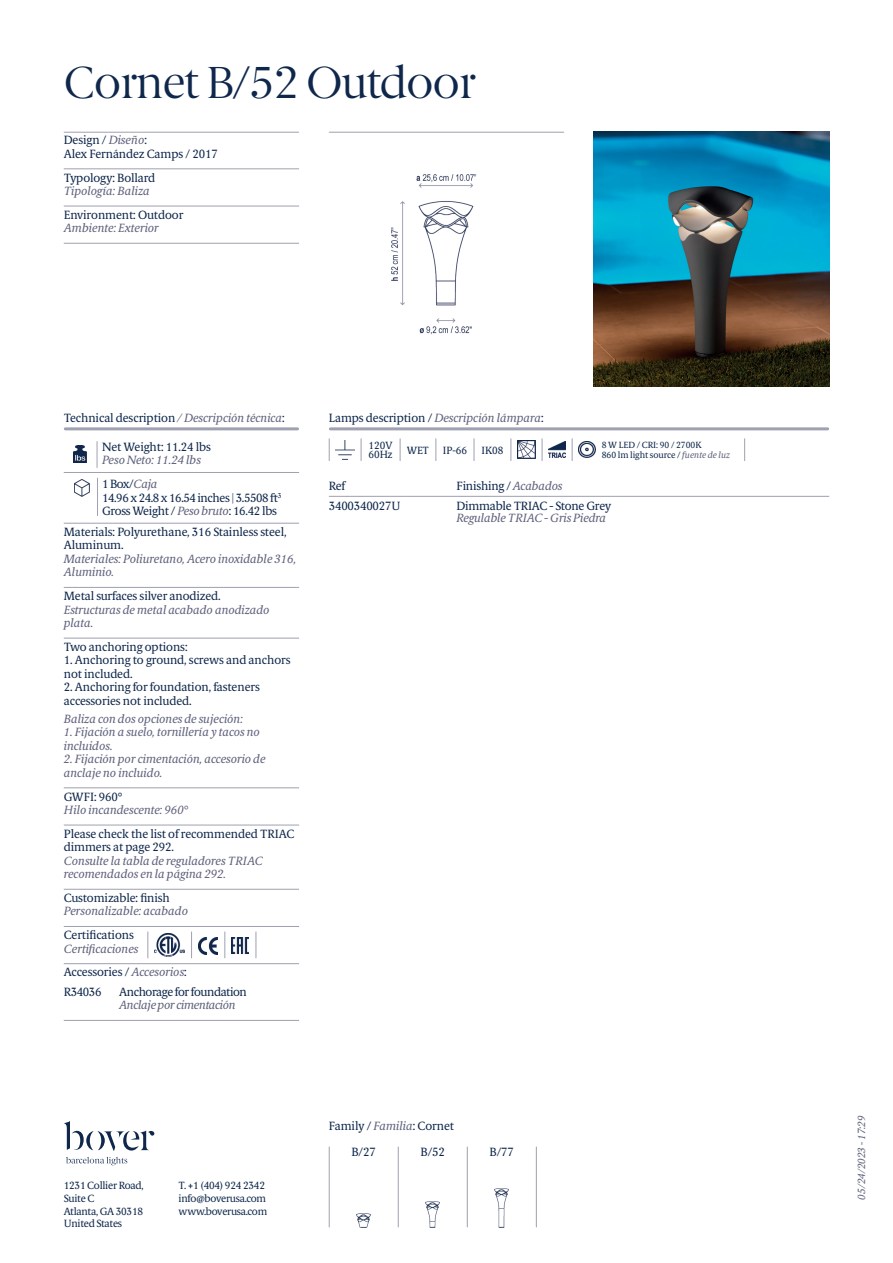
<style>
.page{position:relative;width:893px;height:1263px;background:#fff}
.page>*{position:absolute;margin:0;border:0;box-sizing:border-box;transform-origin:0 0}
.t1{font:45px "Berlingske Serif";letter-spacing:-.025em;color:#0e274b}
.t2{font:12px/13.5px "Berlingske Serif Tx";letter-spacing:-.01em;color:#0e274b}
.t3{font:italic 12px/13.5px "Berlingske Serif Tx";letter-spacing:-.01em;color:#5f627c}
.t4{font:12px/13.5px "Berlingske Serif Tx";letter-spacing:-.035em;color:#0e274b}
.t5{font:italic 12px "Berlingske Serif Tx";letter-spacing:-.035em;color:#5f627c}
.t6{font:10.5px/12.8px "Berlingske Serif Tx";letter-spacing:-.025em;color:#0e274b}
.t7{font:italic 10.5px "Berlingske Serif Tx";letter-spacing:-.01em;color:#5f627c}
.t8{font:9px/10.8px "Berlingske Serif Tx";letter-spacing:-.01em;color:#0e274b}
.s1{font-style:italic;color:#5f627c}
.s2{font-style:normal;color:#0e274b}
</style>
<div class="page">
<hr style="left:64px;top:168px;width:235px;height:1px;background:#9fa0b1">
<hr style="left:64px;top:206px;width:235px;height:1px;background:#9fa0b1">
<hr style="left:64px;top:243px;width:235px;height:1px;background:#9fa0b1">
<hr style="left:64px;top:132px;width:235px;height:1px;background:#9fa0b1">
<hr style="left:329px;top:132px;width:235px;height:1px;background:#9fa0b1">
<img style="left:391px;top:174px;width:86px;height:161px">
<hr style="left:64px;top:472px;width:235px;height:1px;background:#9fa0b1">
<hr style="left:64px;top:523px;width:235px;height:1px;background:#9fa0b1">
<hr style="left:64px;top:587px;width:235px;height:1px;background:#9fa0b1">
<hr style="left:64px;top:638px;width:235px;height:1px;background:#9fa0b1">
<hr style="left:64px;top:787px;width:235px;height:1px;background:#9fa0b1">
<hr style="left:64px;top:825px;width:235px;height:1px;background:#9fa0b1">
<hr style="left:64px;top:889px;width:235px;height:1px;background:#9fa0b1">
<hr style="left:64px;top:926px;width:235px;height:1px;background:#9fa0b1">
<hr style="left:64px;top:963px;width:235px;height:1px;background:#9fa0b1">
<hr style="left:64px;top:1020px;width:235px;height:1px;background:#9fa0b1">
<img style="left:74px;top:446px;width:13px;height:17px">
<svg style="left:97px;top:442px;width:1px;height:26px"></svg>
<img style="left:74px;top:480px;width:15px;height:17px">
<hr style="left:97px;top:478px;width:1px;height:38px;background:#9fa0b1">
<svg style="left:147px;top:932px;width:1px;height:26px"></svg>
<img style="left:155px;top:934px;width:29px;height:22px">
<svg style="left:191px;top:932px;width:1px;height:26px"></svg>
<img style="left:199px;top:937px;width:19px;height:17px">
<svg style="left:224px;top:932px;width:1px;height:26px"></svg>
<img style="left:232px;top:937px;width:17px;height:17px">
<svg style="left:256px;top:932px;width:1px;height:26px"></svg>
<hr style="left:330px;top:427px;width:498px;height:3px;background:#9fa0b1">
<hr style="left:65px;top:427px;width:233px;height:3px;background:#9fa0b1">
<img style="left:518px;top:441px;width:17px;height:17px">
<svg style="left:474px;top:439px;width:1px;height:22px"></svg>
<svg style="left:435px;top:439px;width:1px;height:22px"></svg>
<svg style="left:400px;top:439px;width:1px;height:22px"></svg>
<svg style="left:329px;top:439px;width:1px;height:22px"></svg>
<svg style="left:361px;top:439px;width:1px;height:22px"></svg>
<svg style="left:542px;top:439px;width:1px;height:22px"></svg>
<svg style="left:744px;top:439px;width:1px;height:22px"></svg>
<img style="left:579px;top:441px;width:16px;height:17px">
<svg style="left:572px;top:439px;width:1px;height:22px"></svg>
<img style="left:549px;top:442px;width:16px;height:16px">
<img style="left:336px;top:440px;width:18px;height:19px">
<svg style="left:510px;top:439px;width:1px;height:22px"></svg>
<img style="left:426px;top:1201px;width:14px;height:26px">
<img style="left:357px;top:1214px;width:14px;height:13px">
<img style="left:495px;top:1188px;width:14px;height:39px">
<hr style="left:329px;top:1147px;width:1px;height:80px;background:#9fa0b1">
<hr style="left:398px;top:1147px;width:1px;height:80px;background:#9fa0b1">
<hr style="left:467px;top:1147px;width:1px;height:80px;background:#9fa0b1">
<hr style="left:536px;top:1147px;width:1px;height:80px;background:#9fa0b1">
<img style="left:594px;top:132px;width:235px;height:255px">
<svg style="left:66px;top:1157px;width:61px;height:8px"></svg>
<svg style="left:64px;top:1121px;width:90px;height:29px"></svg>
<hr style="left:329px;top:496px;width:500px;height:1px;background:#9fa0b1">
<h1 class="t1" style="left:64px;top:53px;width:413px">Cornet B/52 Outdoor</h1>
<p class="t2" style="left:64px;top:133px;width:156px">Design / <span class="s1">Diseño</span>:<br>Alex Fernández Camps / 2017</p>
<p class="t2" style="left:64px;top:171px;width:93px">Typology: Bollard</p>
<p class="t3" style="left:64px;top:184px;width:88px">Tipología: Baliza</p>
<p class="t2" style="left:64px;top:208px;width:121px">Environment: Outdoor</p>
<p class="t3" style="left:64px;top:221px;width:97px">Ambiente: Exterior</p>
<p class="t2" style="left:64px;top:411px;width:222px">Technical description <span class="s1">/ Descripción técnica</span>:</p>
<p class="t2" style="left:329px;top:411px;width:216px">Lamps description / <span class="s1">Descripción lámpara</span>:</p>
<p class="t6" style="left:443px;top:444px;width:26px">IP-66</p>
<p class="t6" style="left:369px;top:441px;width:26px;line-height:9px">120V<br>60Hz</p>
<p class="t8" style="left:602px;top:439px;width:130px">8 W LED / CRI: 90 / 2700K<br>860 lm light source / <span class="s1">fuente de luz</span></p>
<p class="t2" style="left:102px;top:440px;width:111px">Net Weight: 11.24 lbs</p>
<p class="t3" style="left:102px;top:448px;width:101px;line-height:23.7px">Peso Neto: 11.24 lbs<br><span class="s2">1 Box/</span>Caja</p>
<p class="t4" style="left:102px;top:491px;width:181px">14.96 x 24.8 x 16.54 inches | 3.5508 ft<sup>3<br></sup>Gross Weight / <span class="s1">Peso bruto</span>: 16.42 lbs</p>
<p class="t2" style="left:64px;top:525px;width:224px">Materials: Polyurethane, 316 Stainless steel,<br>Aluminum.</p>
<p class="t3" style="left:64px;top:552px;width:234px">Materiales: Poliuretano, Acero inoxidable 316,<br>Aluminio.</p>
<p class="t2" style="left:64px;top:589px;width:158px">Metal surfaces silver anodized.</p>
<p class="t3" style="left:64px;top:603px;width:207px">Estructuras de metal acabado anodizado plata.</p>
<p class="t2" style="left:64px;top:640px;width:125px">Two anchoring options:</p>
<p class="t2" style="left:64px;top:653px;width:228px">1. Anchoring to ground, screws and anchors not included.</p>
<p class="t2" style="left:64px;top:680px;width:198px">2. Anchoring for foundation, fasteners accessories not included.</p>
<p class="t3" style="left:64px;top:712px;width:181px">Baliza con dos opciones de sujeción:</p>
<p class="t3" style="left:64px;top:725px;width:198px">1. Fijación a suelo, tornillería y tacos no incluidos.</p>
<p class="t3" style="left:64px;top:752px;width:203px">2. Fijación por cimentación, accesorio de anclaje no incluido.</p>
<p class="t2" style="left:64px;top:789px;width:60px">GWFI: 960°</p>
<p class="t3" style="left:64px;top:803px;width:126px">Hilo incandescente: 960°</p>
<p class="t2" style="left:64px;top:827px;width:232px">Please check the list of recommended TRIAC dimmers at page 292.</p>
<p class="t3" style="left:64px;top:854px;width:201px">Consulte la tabla de reguladores TRIAC recomendados en la página 292.</p>
<p class="t2" style="left:64px;top:891px;width:108px">Customizable: finish</p>
<p class="t3" style="left:64px;top:904px;width:126px">Personalizable: acabado</p>
<p class="t2" style="left:64px;top:928px;width:72px">Certifications</p>
<p class="t3" style="left:64px;top:937px;width:125px;line-height:23.7px">Certificaciones<br><span class="s2">Accessories /</span> Accesorios<span class="s2">:</span></p>
<p class="t2" style="left:64px;top:985px;width:39px">R34036</p>
<p class="t4" style="left:119px;top:985px;width:129px">Anchorage for foundation</p>
<p class="t5" style="left:119px;top:997px;width:118px">Anclaje por cimentación</p>
<p class="t6" style="left:407px;top:444px;width:24px">WET</p>
<p class="t6" style="left:481px;top:444px;width:23px">IK08</p>
<p class="t2" style="left:329px;top:479px;width:18px">Ref</p>
<p class="t2" style="left:456px;top:479px;width:108px">Finishing / <span class="s1">Acabados</span></p>
<p class="t2" style="left:329px;top:499px;width:73px">3400340027U</p>
<p class="t2" style="left:456px;top:499px;width:156px">Dimmable TRIAC - Stone Grey</p>
<p class="t3" style="left:456px;top:511px;width:151px">Regulable TRIAC - Gris Piedra</p>
<p class="t6" style="left:64px;top:1179px;width:81px">1231 Collier Road,<br>Suite C<br>Atlanta, GA 30318<br>United States</p>
<p class="t6" style="left:179px;top:1179px;width:90px">T. +1 (404) 924 2342 info@boverusa.com www.boverusa.com</p>
<p class="t2" style="left:351px;top:1113px;width:104px;line-height:25.5px;text-indent:-23px">Family / <span class="s1">Familia</span>: Cornet<br>B/27</p>
<p class="t2" style="left:420px;top:1145px;width:26px">B/52</p>
<p class="t2" style="left:490px;top:1145px;width:26px">B/77</p>
<p class="t7" style="left:854px;top:1199px;width:86px;rotate:-90deg">05/24/2023 - 17:29</p>
</div>
